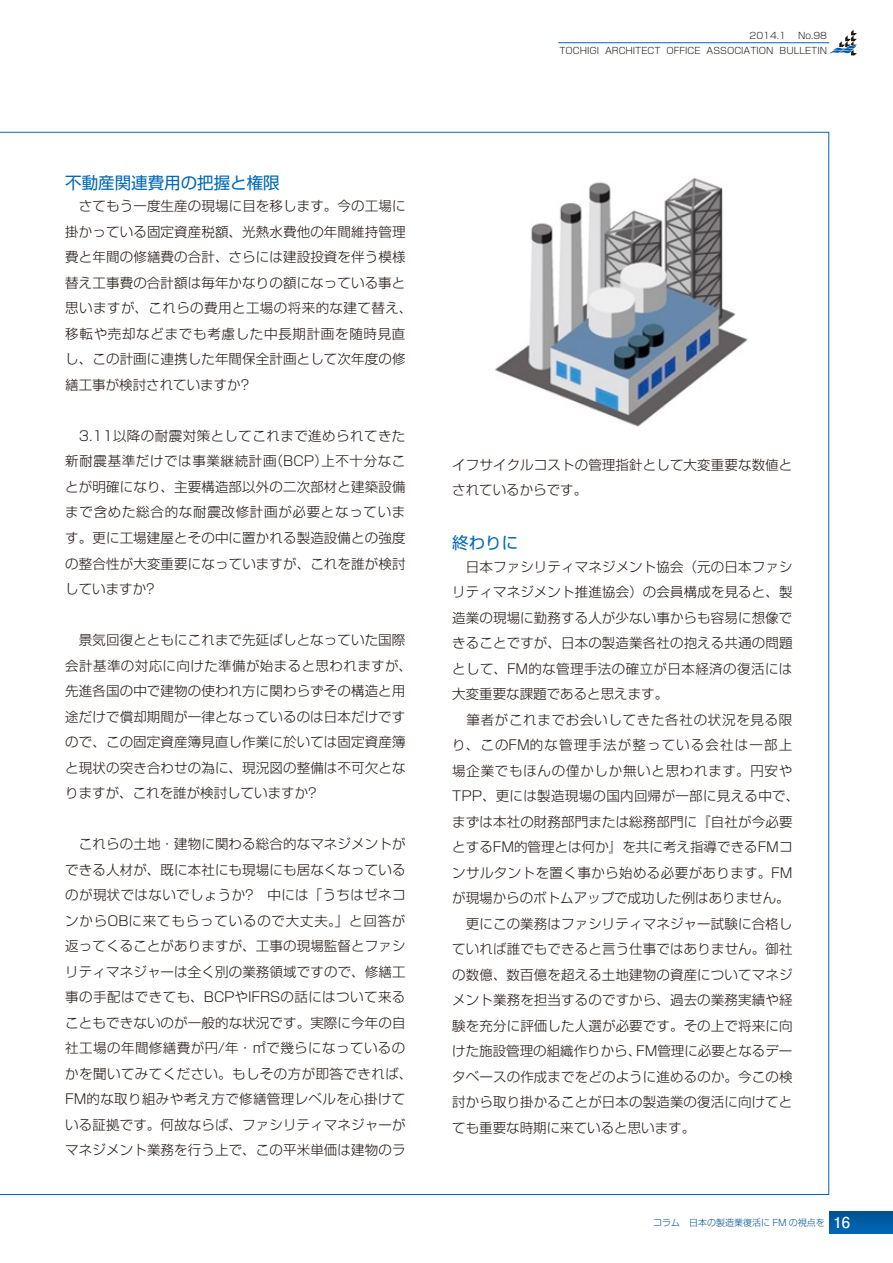
<style>
.page{position:relative;width:893px;height:1263px;background:#fff}
.page>*{position:absolute;margin:0;border:0;box-sizing:border-box;transform-origin:0 0}
.t1{font:16.5px "Shin Go Pr 6";color:#0068b7}
.t2{font:300 13.5px/25.5px "Shin Go Pr 6";letter-spacing:.01em;color:#221815}
.t3{font:300 9px/15px "Shin Go Pr 6";color:#221815;text-align:right}
.t4{font:300 9px "Shin Go Pr 6";color:#005293}
.s1{font-family:"Futo Go B101 Pr 6";font-weight:700;font-size:15px;color:#fff}
</style>
<div class="page">
<img style="left:495px;top:178px;width:253px;height:249px">
<div style="left:829px;top:1212px;width:64px;height:21px;background:linear-gradient(to right,#005da5,#005da5)"></div>
<svg style="left:829px;top:30px;width:28px;height:25px"></svg>
<hr style="left:558px;top:42px;width:271px;height:1px;background:#0068b7">
<p class="t3" style="left:559px;top:27px;width:269px">No.98<br>TOCHIGI ARCHITECT OFFICE ASSOCIATION BULLETIN</p>
<p class="t3" style="left:750px;top:27px;width:38px">2014.1</p>
<p class="t1" style="left:65px;top:169px;width:216px">不動産関連費用の把握と権限</p>
<p class="t2" style="left:65px;top:192px;width:349px">　さてもう一度生産の現場に目を移します。今の工場に掛かっている固定資産税額、光熱水費他の年間維持管理費と年間の修繕費の合計、さらには建設投資を伴う模様替え工事費の合計額は毎年かなりの額になっている事と思いますが、これらの費用と工場の将来的な建て替え、移転や売却などまでも考慮した中長期計画を随時見直し、この計画に連携した年間保全計画として次年度の修繕工事が検討されていますか?</p>
<p class="t2" style="left:65px;top:422px;width:342px;text-align:justify">　3.11以降の耐震対策としてこれまで進められてきた新耐震基準だけでは事業継続計画（BCP）上不十分なことが明確になり、主要構造部以外の二次部材と建築設備まで含めた総合的な耐震改修計画が必要となっています。更に工場建屋とその中に置かれる製造設備との強度の整合性が大変重要になっていますが、これを誰が検討していますか?</p>
<p class="t2" style="left:65px;top:626px;width:348px">　景気回復とともにこれまで先延ばしとなっていた国際会計基準の対応に向けた準備が始まると思われますが、先進各国の中で建物の使われ方に関わらずその構造と用途だけで償却期間が一律となっているのは日本だけですので、この固定資産簿見直し作業に於いては固定資産簿と現状の突き合わせの為に、現況図の整備は不可欠となりますが、これを誰が検討していますか?</p>
<p class="t2" style="left:65px;top:830px;width:349px">　これらの土地・建物に関わる総合的なマネジメントができる人材が、既に本社にも現場にも居なくなっているのが現状ではないでしょうか?　中には「うちはゼネコンからOBに来てもらっているので大丈夫。」と回答が返ってくることがありますが、工事の現場監督とファシリティマネジャーは全く別の業務領域ですので、修繕工事の手配はできても、BCPやIFRSの話にはついて来ることもできないのが一般的な状況です。実際に今年の自社工場の年間修繕費が円/年・㎡で幾らになっているのかを聞いてみてください。もしその方が即答できれば、<br>FM的な取り組みや考え方で修繕管理レベルを心掛けている証拠です。何故ならば、ファシリティマネジャーがマネジメント業務を行う上で、この平米単価は建物のラ</p>
<p class="t2" style="left:452px;top:451px;width:342px">イフサイクルコストの管理指針として大変重要な数値とされているからです。</p>
<p class="t1" style="left:452px;top:529px;width:84px">終わりに　</p>
<p class="t2" style="left:452px;top:553px;width:348px">　日本ファシリティマネジメント協会（元の日本ファシリティマネジメント推進協会）の会員構成を見ると、製造業の現場に勤務する人が少ない事からも容易に想像できることですが、日本の製造業各社の抱える共通の問題として、FM的な管理手法の確立が日本経済の復活には大変重要な課題であると思えます。<br>　筆者がこれまでお会いしてきた各社の状況を見る限り、このFM的な管理手法が整っている会社は一部上場企業でもほんの僅かしか無いと思われます。円安や<br>TPP、更には製造現場の国内回帰が一部に見える中で、まずは本社の財務部門または総務部門に『自社が今必要とするFM的管理とは何か』を共に考え指導できるFMコンサルタントを置く事から始める必要があります。FMが現場からのボトムアップで成功した例はありません。　更にこの業務はファシリティマネジャー試験に合格していれば誰でもできると言う仕事ではありません。御社の数億、数百億を超える土地建物の資産についてマネジメント業務を担当するのですから、過去の業務実績や経験を充分に評価した人選が必要です。その上で将来に向けた施設管理の組織作りから、FM管理に必要となるデータベースの作成までをどのように進めるのか。今この検討から取り掛かることが日本の製造業の復活に向けてとても重要な時期に来ていると思います。</p>
<p class="t4" style="left:653px;top:1215px;width:198px">コラム　日本の製造業復活に FM の視点を <span class="s1">16</span></p>
</div>
